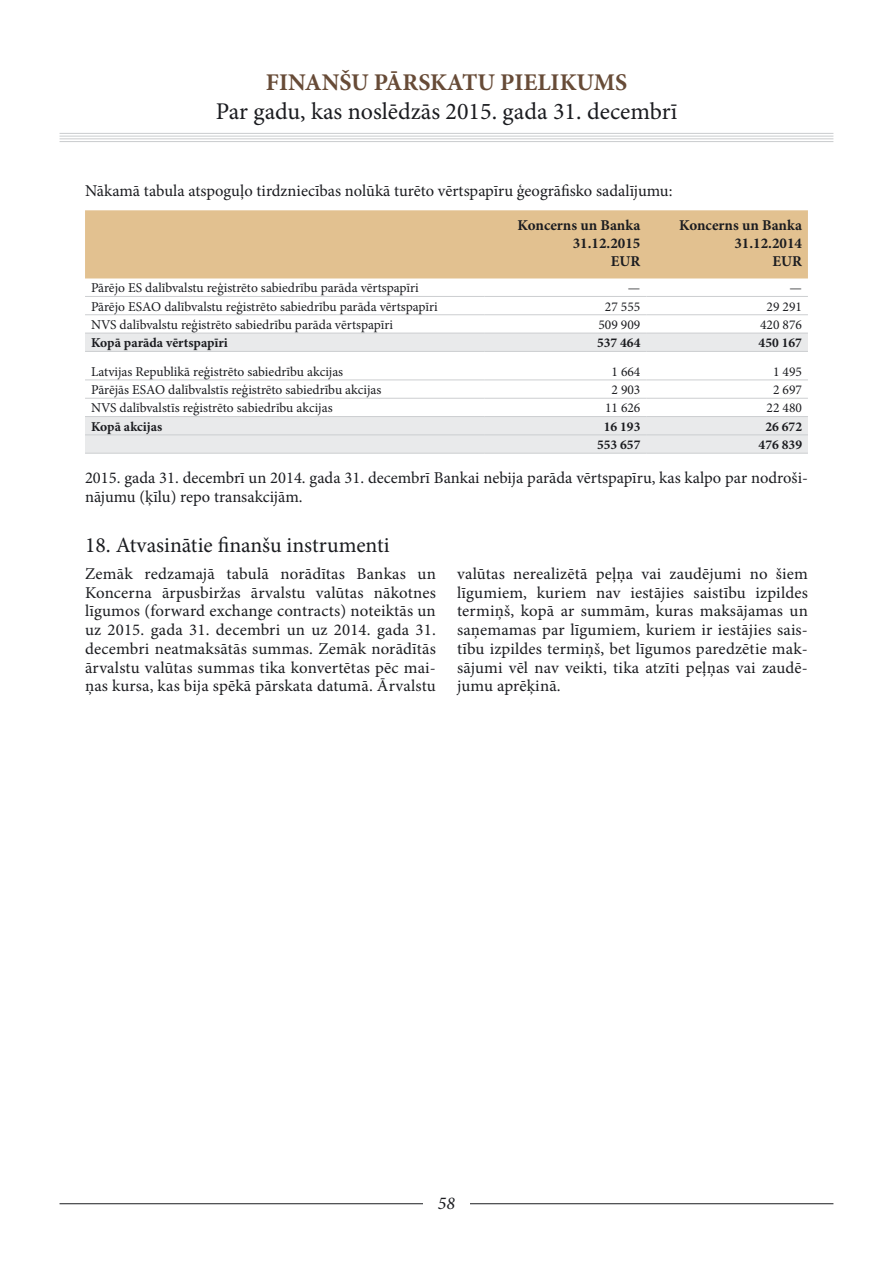
<style>
.page{position:relative;width:893px;height:1263px;background:#fff}
.page>*{position:absolute;margin:0;border:0;box-sizing:border-box;transform-origin:0 0}
.t1{font:24px "Minion Pro";color:#1b1c20}
.t2{font:700 24px "Minion Pro";color:#674b37}
.t3{font:21.75px "Minion Pro";color:#1b1c20}
.t4{font:italic 18px "Minion Pro";color:#1b1c20}
.t5{font:16.5px/18.8px "Minion Pro";color:#1b1c20;text-align:justify}
.t6{font:700 15px/18px "Minion Pro";color:#1b1c20;text-align:right}
.t7{font:13.5px "Minion Pro";color:#1b1c20}
.t8{font:700 13.5px "Minion Pro";color:#1b1c20}
</style>
<div class="page">
<div style="left:85px;top:210px;width:723px;height:68px;background:#e2c190"></div>
<svg style="left:85px;top:334px;width:723px;height:119px"></svg>
<hr style="left:85px;top:296px;width:400px;height:1px;background:#ccced0">
<hr style="left:485px;top:296px;width:161px;height:1px;background:#ccced0">
<hr style="left:646px;top:296px;width:162px;height:1px;background:#ccced0">
<hr style="left:85px;top:314px;width:400px;height:1px;background:#ccced0">
<hr style="left:485px;top:314px;width:161px;height:1px;background:#ccced0">
<hr style="left:646px;top:314px;width:162px;height:1px;background:#ccced0">
<hr style="left:85px;top:379px;width:400px;height:1px;background:#ccced0">
<hr style="left:485px;top:379px;width:161px;height:1px;background:#ccced0">
<hr style="left:646px;top:379px;width:162px;height:1px;background:#ccced0">
<hr style="left:85px;top:398px;width:400px;height:1px;background:#ccced0">
<hr style="left:485px;top:398px;width:161px;height:1px;background:#ccced0">
<hr style="left:646px;top:398px;width:162px;height:1px;background:#ccced0">
<hr style="left:85px;top:416px;width:400px;height:1px;background:#ccced0">
<hr style="left:485px;top:416px;width:161px;height:1px;background:#ccced0">
<hr style="left:646px;top:416px;width:162px;height:1px;background:#ccced0">
<hr style="left:85px;top:333px;width:400px;height:1px;background:#ccced0">
<hr style="left:485px;top:333px;width:161px;height:1px;background:#ccced0">
<hr style="left:646px;top:333px;width:162px;height:1px;background:#ccced0">
<hr style="left:85px;top:351px;width:400px;height:1px;background:#ccced0">
<hr style="left:485px;top:351px;width:161px;height:1px;background:#ccced0">
<hr style="left:646px;top:351px;width:162px;height:1px;background:#ccced0">
<hr style="left:85px;top:434px;width:400px;height:1px;background:#ccced0">
<hr style="left:485px;top:434px;width:161px;height:1px;background:#ccced0">
<hr style="left:646px;top:434px;width:162px;height:1px;background:#ccced0">
<hr style="left:85px;top:453px;width:400px;height:1px;background:#ccced0">
<hr style="left:485px;top:453px;width:161px;height:1px;background:#ccced0">
<hr style="left:646px;top:453px;width:162px;height:1px;background:#ccced0">
<hr style="left:60px;top:1203px;width:773px;height:1px;background:#1b1c20">
<div style="left:423px;top:1201px;width:47px;height:5px;background:#fff"></div>
<hr style="left:60px;top:141px;width:773px;height:1px;background:#ccced0">
<hr style="left:60px;top:138px;width:773px;height:1px;background:#ccced0">
<hr style="left:60px;top:136px;width:773px;height:1px;background:#ccced0">
<hr style="left:60px;top:133px;width:773px;height:1px;background:#ccced0">
<h1 class="t2" style="left:266px;top:65px;width:363px">FINANŠU PĀRSKATU PIELIKUMS</h1>
<h1 class="t1" style="left:216px;top:95px;width:463px">Par gadu, kas noslēdzās 2015. gada 31. decembrī</h1>
<p class="t5" style="left:85px;top:181px;width:589px">Nākamā tabula atspoguļo tirdzniecības nolūkā turēto vērtspapīru ģeogrāfisko sadalījumu:</p>
<p class="t6" style="left:518px;top:216px;width:124px">Koncerns un Banka<br>31.12.2015<br>EUR</p>
<p class="t6" style="left:679px;top:216px;width:124px">Koncerns un Banka<br>31.12.2014<br>EUR</p>
<p class="t7" style="left:91px;top:279px;width:329px">Pārējo ES dalībvalstu reģistrēto sabiedrību parāda vērtspapīri</p>
<p class="t7" style="left:628px;top:279px;width:14px">—</p>
<p class="t7" style="left:789px;top:279px;width:14px">—</p>
<p class="t7" style="left:91px;top:297px;width:348px">Pārējo ESAO dalībvalstu reģistrēto sabiedrību parāda vērtspapīri</p>
<p class="t7" style="left:605px;top:297px;width:37px">27 555</p>
<p class="t7" style="left:766px;top:297px;width:37px">29 291</p>
<p class="t7" style="left:91px;top:315px;width:304px">NVS dalībvalstu reģistrēto sabiedrību parāda vērtspapīri</p>
<p class="t7" style="left:598px;top:315px;width:43px">509 909</p>
<p class="t7" style="left:760px;top:315px;width:43px">420 876</p>
<p class="t8" style="left:91px;top:333px;width:138px">Kopā parāda vērtspapīri</p>
<p class="t8" style="left:597px;top:333px;width:45px">537 464</p>
<p class="t8" style="left:759px;top:333px;width:45px">450 167</p>
<p class="t7" style="left:91px;top:362px;width:254px">Latvijas Republikā reģistrēto sabiedrību akcijas</p>
<p class="t7" style="left:611px;top:362px;width:30px">1 664</p>
<p class="t7" style="left:773px;top:362px;width:30px">1 495</p>
<p class="t7" style="left:91px;top:381px;width:292px">Pārējās ESAO dalībvalstīs reģistrēto sabiedrību akcijas</p>
<p class="t7" style="left:611px;top:381px;width:30px">2 903</p>
<p class="t7" style="left:773px;top:381px;width:30px">2 697</p>
<p class="t7" style="left:91px;top:399px;width:243px">NVS dalībvalstīs reģistrēto sabiedrību akcijas</p>
<p class="t7" style="left:605px;top:399px;width:37px">11 626</p>
<p class="t7" style="left:767px;top:399px;width:37px">22 480</p>
<p class="t8" style="left:91px;top:417px;width:73px">Kopā akcijas</p>
<p class="t8" style="left:604px;top:417px;width:38px">16 193</p>
<p class="t8" style="left:765px;top:417px;width:38px">26 672</p>
<p class="t8" style="left:597px;top:435px;width:45px">553 657</p>
<p class="t8" style="left:759px;top:435px;width:45px">476 839</p>
<p class="t5" style="left:85px;top:469px;width:724px">2015. gada 31. decembrī un 2014. gada 31. decembrī Bankai nebija parāda vērtspapīru, kas kalpo par nodroši&shy;nājumu (ķīlu) repo transakcijām.</p>
<h2 class="t3" style="left:85px;top:530px;width:306px">18. Atvasinātie finanšu instrumenti</h2>
<p class="t5" style="left:85px;top:564px;width:352px">Zemāk redzamajā tabulā norādītas Bankas un Koncerna ārpusbiržas ārvalstu valūtas nākotnes līgumos (forward exchange contracts) noteiktās un uz 2015. gada 31. decembri un uz 2014. gada 31. decembri neatmaksātās summas. Zemāk norādītās ārvalstu valūtas summas tika konvertētas pēc mai&shy;ņas kursa, kas bija spēkā pārskata datumā. Ārvalstu</p>
<p class="t5" style="left:457px;top:564px;width:352px">valūtas nerealizētā peļņa vai zaudējumi no šiem līgumiem, kuriem nav iestājies saistību izpildes termiņš, kopā ar summām, kuras maksājamas un saņemamas par līgumiem, kuriem ir iestājies sais&shy;tību izpildes termiņš, bet līgumos paredzētie mak&shy;sājumi vēl nav veikti, tika atzīti peļņas vai zaudē&shy;jumu aprēķinā.</p>
<p class="t4" style="left:438px;top:1190px;width:19px">58</p>
</div>
